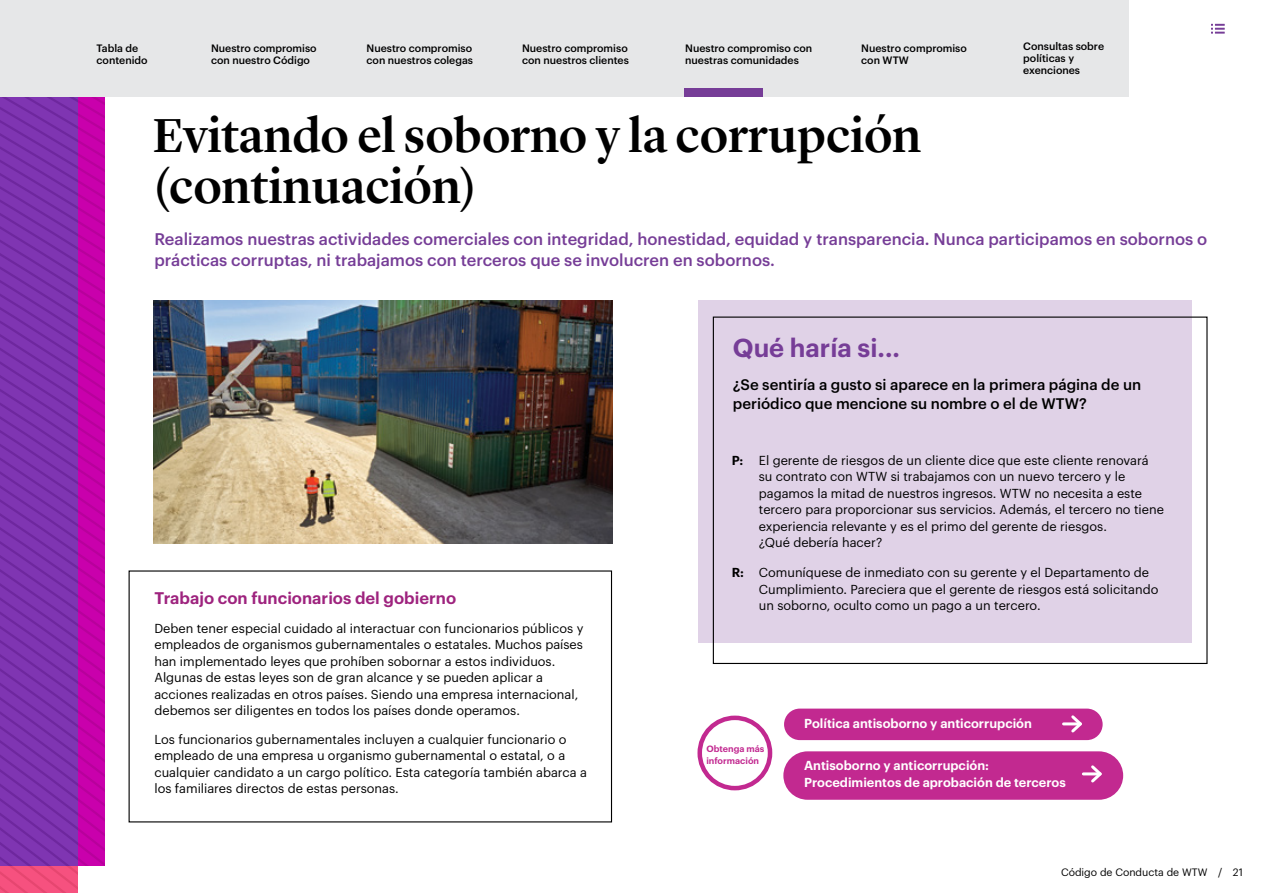
<style>
.page{position:relative;width:1263px;height:893px;background:#fff}
.page>*{position:absolute;margin:0;border:0;box-sizing:border-box;transform-origin:0 0}
.t1{font:500 49.5px/51px "Lyon Display";color:#000}
.t2{font:600 25.5px "Graphik";color:#763d97}
.t3{font:500 16.5px/21px "Graphik";color:#763d97}
.t4{font:600 16.5px "Graphik";color:#9e237e}
.t5{font:500 15px/19.5px "Graphik";color:#000}
.t6{font:12.75px/16.5px "Graphik";color:#000}
.t7{font:600 12.75px/16.5px "Graphik";color:#fff}
.t8{font:500 10.5px/12px "Graphik";color:#000}
.t9{font:10.5px "Graphik";color:#000}
.t10{font:600 9px/12px "Graphik";color:#c22990}
.s1{font-weight:600}
</style>
<div class="page">
<svg style="left:0;top:96px;width:105px;height:797px;background:#9029ac"></svg>
<div style="left:698px;top:300px;width:493px;height:342px;background:#e0d2e7"></div>
<img style="left:153px;top:300px;width:459px;height:243px">
<div style="left:697px;top:716px;width:75px;height:74px;border:4px solid #c22990;border-radius:50%"></div>
<div style="left:783px;top:751px;width:340px;height:49px;background:#c22990;border-radius:24px"></div>
<hr style="left:1083px;top:772px;width:17px;height:3px;background:#fff">
<svg style="left:1088px;top:765px;width:14px;height:18px"></svg>
<div style="left:784px;top:709px;width:318px;height:31px;background:#c22990;border-radius:16px"></div>
<hr style="left:1063px;top:722px;width:17px;height:3px;background:#fff">
<svg style="left:1068px;top:715px;width:14px;height:18px"></svg>
<svg style="left:1211px;top:24px;width:14px;height:10px"></svg>
<div style="left:0;top:0;width:1128px;height:96px;background:#e6e7e8"></div>
<div style="left:684px;top:88px;width:79px;height:8px;background:#763d97"></div>
<p class="t8" style="left:685px;top:41px;width:128px">Nuestro compromiso con nuestras comunidades</p>
<p class="t8" style="left:1023px;top:39px;width:82px">Consultas sobre políticas y exenciones</p>
<p class="t8" style="left:97px;top:41px;width:53px">Tabla de contenido</p>
<p class="t8" style="left:367px;top:41px;width:108px">Nuestro compromiso con nuestros colegas</p>
<p class="t8" style="left:522px;top:41px;width:108px">Nuestro compromiso con nuestros clientes</p>
<p class="t8" style="left:861px;top:41px;width:107px">Nuestro compromiso con WTW</p>
<p class="t8" style="left:211px;top:41px;width:107px">Nuestro compromiso con nuestro Código</p>
<h1 class="t1" style="left:153px;top:106px;width:770px">Evitando el soborno y la corrupción (continuación)</h1>
<p class="t3" style="left:154px;top:227px;width:1054px">Realizamos nuestras actividades comerciales con integridad, honestidad, equidad y transparencia. Nunca participamos en sobornos o prácticas corruptas, ni trabajamos con terceros que se involucren en sobornos.</p>
<p class="t4" style="left:154px;top:585px;width:303px">Trabajo con funcionarios del gobierno</p>
<p class="t6" style="left:154px;top:619px;width:430px">Deben tener especial cuidado al interactuar con funcionarios públicos y empleados de organismos gubernamentales o estatales. Muchos países han implementado leyes que prohíben sobornar a estos individuos.<br>Algunas de estas leyes son de gran alcance y se pueden aplicar a acciones realizadas en otros países. Siendo una empresa internacional, debemos ser diligentes en todos los países donde operamos.</p>
<p class="t6" style="left:154px;top:730px;width:434px">Los funcionarios gubernamentales incluyen a cualquier funcionario o empleado de una empresa u organismo gubernamental o estatal, o a cualquier candidato a un cargo político. Esta categoría también abarca a los familiares directos de estas personas.</p>
<h2 class="t2" style="left:733px;top:328px;width:169px">Qué haría si...</h2>
<p class="t5" style="left:733px;top:373px;width:410px">¿Se sentiría a gusto si aparece en la primera página de un periódico que mencione su nombre o el de WTW?</p>
<p class="t6" style="left:759px;top:451px;width:407px;text-indent:-27px"><span class="s1">P:</span> El gerente de riesgos de un cliente dice que este cliente renovará su contrato con WTW si trabajamos con un nuevo tercero y le pagamos la mitad de nuestros ingresos. WTW no necesita a este tercero para proporcionar sus servicios. Además, el tercero no tiene experiencia relevante y es el primo del gerente de riesgos.<br>¿Qué debería hacer?</p>
<p class="t6" style="left:759px;top:563px;width:401px;text-indent:-27px"><span class="s1">R:</span> Comuníquese de inmediato con su gerente y el Departamento de<br>Cumplimiento. Pareciera que el gerente de riesgos está solicitando un soborno, oculto como un pago a un tercero.</p>
<p class="t10" style="left:706px;top:742px;width:59px">Obtenga más información</p>
<p class="t7" style="left:804px;top:714px;width:229px">Política antisoborno y anticorrupción</p>
<p class="t7" style="left:804px;top:756px;width:263px">Antisoborno y anticorrupción:<br>Procedimientos de aprobación de terceros</p>
<p class="t9" style="left:1061px;top:864px;width:183px">Código de Conducta de WTW / 21</p>
</div>
